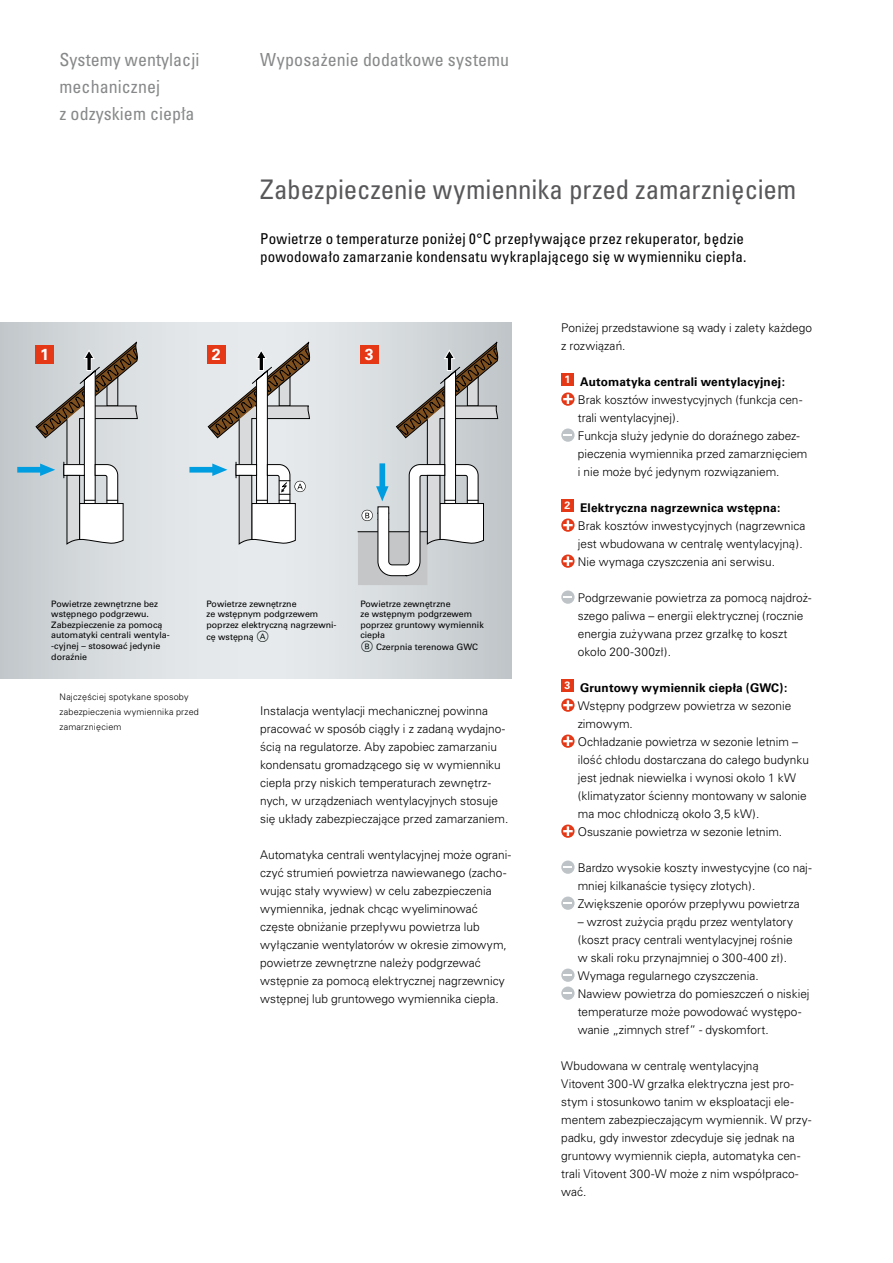
<style>
.page{position:relative;width:893px;height:1263px;background:#fff}
.page>*{position:absolute;margin:0;border:0;box-sizing:border-box;transform-origin:0 0}
.Head{font:condensed 27px "Univers CE";letter-spacing:-.005em;color:#58585a}
.Tekst{font:condensed 18px/27px "Univers CE";letter-spacing:.005em;color:#878889}
.t1{font:700 15.9px "Univers LTCYR 65";color:#fff}
.Subhead{font:condensed 15px/18px "Univers CE";letter-spacing:.01em;color:#000}
.tekst_bazowy{font:300 12px/18px "Univers CE";color:#000}
.tekst_bazowy-2{font:700 12px "Univers CE";letter-spacing:.015em;color:#000}
.t2{font:700 10.65px "Univers LTCYR 65";color:#fff}
.Bildunterschrift{font:300 9px/15px "Univers LTCYR 45";letter-spacing:.02em;color:#000}
.t3{font:8.85px/10.6px "Univers LTCYR 55 Roman";color:#000}
.s1{font-family:"Kreis Buch Normal";font-size:9.9px;color:#000b09}
</style>
<div class="page">
<svg style="left:0;top:323px;width:511px;height:356px;background:#d8dcdf"></svg>
<svg style="left:189px;top:342px;width:122px;height:203px;background:#cfd1d1"></svg>
<svg style="left:17px;top:342px;width:122px;height:203px;background:#c3c5c6"></svg>
<svg style="left:358px;top:342px;width:140px;height:243px;background:#c3c6c7"></svg>
<div style="left:36px;top:345px;width:18px;height:19px;background:#e53817"></div>
<div style="left:207px;top:345px;width:18px;height:19px;background:#e53817"></div>
<div style="left:360px;top:345px;width:18px;height:19px;background:#e53817"></div>
<div style="left:561px;top:373px;width:12px;height:13px;background:#e53817"></div>
<svg style="left:561px;top:392px;width:14px;height:14px"></svg>
<svg style="left:563px;top:394px;width:10px;height:10px"></svg>
<div style="left:561px;top:428px;width:14px;height:14px;background:#bdc3c7;border-radius:50%"></div>
<svg style="left:563px;top:434px;width:9px;height:2px"></svg>
<div style="left:561px;top:499px;width:12px;height:13px;background:#e53817"></div>
<svg style="left:561px;top:518px;width:14px;height:14px"></svg>
<svg style="left:563px;top:520px;width:10px;height:10px"></svg>
<svg style="left:561px;top:554px;width:14px;height:14px"></svg>
<svg style="left:563px;top:556px;width:10px;height:10px"></svg>
<div style="left:561px;top:590px;width:14px;height:14px;background:#bdc3c7;border-radius:50%"></div>
<svg style="left:563px;top:596px;width:9px;height:2px"></svg>
<div style="left:561px;top:679px;width:12px;height:13px;background:#e53817"></div>
<svg style="left:561px;top:698px;width:14px;height:14px"></svg>
<svg style="left:563px;top:700px;width:10px;height:10px"></svg>
<svg style="left:561px;top:734px;width:14px;height:14px"></svg>
<svg style="left:563px;top:736px;width:10px;height:10px"></svg>
<svg style="left:561px;top:824px;width:14px;height:14px"></svg>
<svg style="left:563px;top:826px;width:10px;height:10px"></svg>
<div style="left:561px;top:860px;width:14px;height:14px;background:#bdc3c7;border-radius:50%"></div>
<svg style="left:563px;top:866px;width:9px;height:2px"></svg>
<div style="left:561px;top:896px;width:14px;height:14px;background:#bdc3c7;border-radius:50%"></div>
<svg style="left:563px;top:902px;width:9px;height:2px"></svg>
<div style="left:561px;top:968px;width:14px;height:14px;background:#bdc3c7;border-radius:50%"></div>
<svg style="left:563px;top:974px;width:9px;height:2px"></svg>
<div style="left:561px;top:986px;width:14px;height:14px;background:#bdc3c7;border-radius:50%"></div>
<svg style="left:563px;top:992px;width:9px;height:2px"></svg>
<p class="Tekst" style="left:60px;top:46px;width:141px">Systemy wentylacji mechanicznej<br>z odzyskiem ciepła</p>
<p class="Tekst" style="left:260px;top:46px;width:251px">Wyposażenie dodatkowe systemu</p>
<p class="Head" style="left:260px;top:174px;width:538px">Zabezpieczenie wymiennika przed zamarznięciem</p>
<p class="Subhead" style="left:260px;top:230px;width:488px">Powietrze o temperaturze poniżej 0°C przepływające przez rekuperator, będzie powodowało zamarzanie kondensatu wykraplającego się w wymienniku ciepła.</p>
<p class="t1" style="left:40px;top:343px;width:10px">1</p>
<p class="t1" style="left:212px;top:343px;width:10px">2</p>
<p class="t1" style="left:365px;top:343px;width:10px">3</p>
<p class="t3" style="left:51px;top:598px;width:120px">Powietrze zewnętrzne bez wstępnego podgrzewu.<br>Zabezpieczenie za pomocą automatyki centrali wentyla--cyjnej – stosować jedynie doraźnie</p>
<p class="t3" style="left:206px;top:598px;width:132px">Powietrze zewnętrzne<br>ze wstępnym podgrzewem poprzez elektryczną nagrzewni-</p>
<p class="t3" style="left:206px;top:631px;width:64px">cę wstępną <span class="s1">A</span></p>
<p class="t3" style="left:360px;top:598px;width:125px">Powietrze zewnętrzne<br>ze wstępnym podgrzewem poprzez gruntowy wymiennik ciepła</p>
<p class="t3" style="left:360px;top:641px;width:119px"><span class="s1">B</span> Czerpnia terenowa GWC</p>
<p class="Bildunterschrift" style="left:60px;top:689px;width:141px">Najczęściej spotykane sposoby zabezpieczenia wymiennika przed zamarznięciem</p>
<p class="tekst_bazowy" style="left:260px;top:702px;width:250px">Instalacja wentylacji mechanicznej powinna pracować w sposób ciągły i z zadaną wydajno&shy;ścią na regulatorze. Aby zapobiec zamarzaniu kondensatu gromadzącego się w wymienniku ciepła przy niskich temperaturach zewnętrz&shy;nych, w urządzeniach wentylacyjnych stosuje się układy zabezpieczające przed zamarzaniem.</p>
<p class="tekst_bazowy" style="left:260px;top:846px;width:252px">Automatyka centrali wentylacyjnej może ograni&shy;czyć strumień powietrza nawiewanego (zacho&shy;wując stały wywiew) w celu zabezpieczenia wymiennika, jednak chcąc wyeliminować częste obniżanie przepływu powietrza lub wyłączanie wentylatorów w okresie zimowym, powietrze zewnętrzne należy podgrzewać wstępnie za pomocą elektrycznej nagrzewnicy wstępnej lub gruntowego wymiennika ciepła.</p>
<p class="tekst_bazowy" style="left:561px;top:319px;width:252px">Poniżej przedstawione są wady i zalety każdego z rozwiązań.</p>
<p class="t2" style="left:564px;top:372px;width:7px">1</p>
<p class="tekst_bazowy-2" style="left:580px;top:374px;width:206px">Automatyka centrali wentylacyjnej:</p>
<p class="tekst_bazowy" style="left:578px;top:391px;width:226px">Brak kosztów inwestycyjnych (funkcja cen&shy;trali wentylacyjnej).</p>
<p class="tekst_bazowy" style="left:578px;top:427px;width:231px">Funkcja służy jedynie do doraźnego zabez&shy;pieczenia wymiennika przed zamarznięciem i nie może być jedynym rozwiązaniem.</p>
<p class="t2" style="left:564px;top:498px;width:7px">2</p>
<p class="tekst_bazowy-2" style="left:580px;top:500px;width:202px">Elektryczna nagrzewnica wstępna:</p>
<p class="tekst_bazowy" style="left:578px;top:517px;width:229px">Brak kosztów inwestycyjnych (nagrzewnica jest wbudowana w centralę wentylacyjną).</p>
<p class="tekst_bazowy" style="left:578px;top:553px;width:199px">Nie wymaga czyszczenia ani serwisu.</p>
<p class="tekst_bazowy" style="left:578px;top:589px;width:235px">Podgrzewanie powietrza za pomocą najdroż&shy;szego paliwa – energii elektrycznej (rocznie energia zużywana przez grzałkę to koszt około 200-300zł).</p>
<p class="t2" style="left:564px;top:678px;width:7px">3</p>
<p class="tekst_bazowy-2" style="left:580px;top:680px;width:209px">Gruntowy wymiennik ciepła (GWC):</p>
<p class="tekst_bazowy" style="left:578px;top:697px;width:215px">Wstępny podgrzew powietrza w sezonie zimowym.</p>
<p class="tekst_bazowy" style="left:578px;top:733px;width:233px">Ochładzanie powietrza w sezonie letnim – ilość chłodu dostarczana do całego budynku jest jednak niewielka i wynosi około 1 kW (klimatyzator ścienny montowany w salonie ma moc chłodniczą około 3,5 kW).</p>
<p class="tekst_bazowy" style="left:578px;top:823px;width:206px">Osuszanie powietrza w sezonie letnim.</p>
<p class="tekst_bazowy" style="left:578px;top:859px;width:235px">Bardzo wysokie koszty inwestycyjne (co naj&shy;mniej kilkanaście tysięcy złotych).</p>
<p class="tekst_bazowy" style="left:578px;top:895px;width:223px">Zwiększenie oporów przepływu powietrza</p>
<p class="tekst_bazowy" style="left:578px;top:913px;width:217px;text-align:justify">– wzrost zużycia prądu przez wentylatory (koszt pracy centrali wentylacyjnej rośnie w skali roku przynajmniej o 300-400 zł).</p>
<p class="tekst_bazowy" style="left:578px;top:967px;width:182px">Wymaga regularnego czyszczenia.</p>
<p class="tekst_bazowy" style="left:578px;top:985px;width:233px">Nawiew powietrza do pomieszczeń o niskiej temperaturze może powodować występo&shy;wanie „zimnych stref” - dyskomfort.</p>
<p class="tekst_bazowy" style="left:561px;top:1057px;width:251px">Wbudowana w centralę wentylacyjną<br>Vitovent 300-W grzałka elektryczna jest pro&shy;stym i stosunkowo tanim w eksploatacji ele&shy;mentem zabezpieczającym wymiennik. W przy&shy;padku, gdy inwestor zdecyduje się jednak na gruntowy wymiennik ciepła, automatyka cen&shy;trali Vitovent 300-W może z nim współpraco&shy;wać.</p>
</div>
